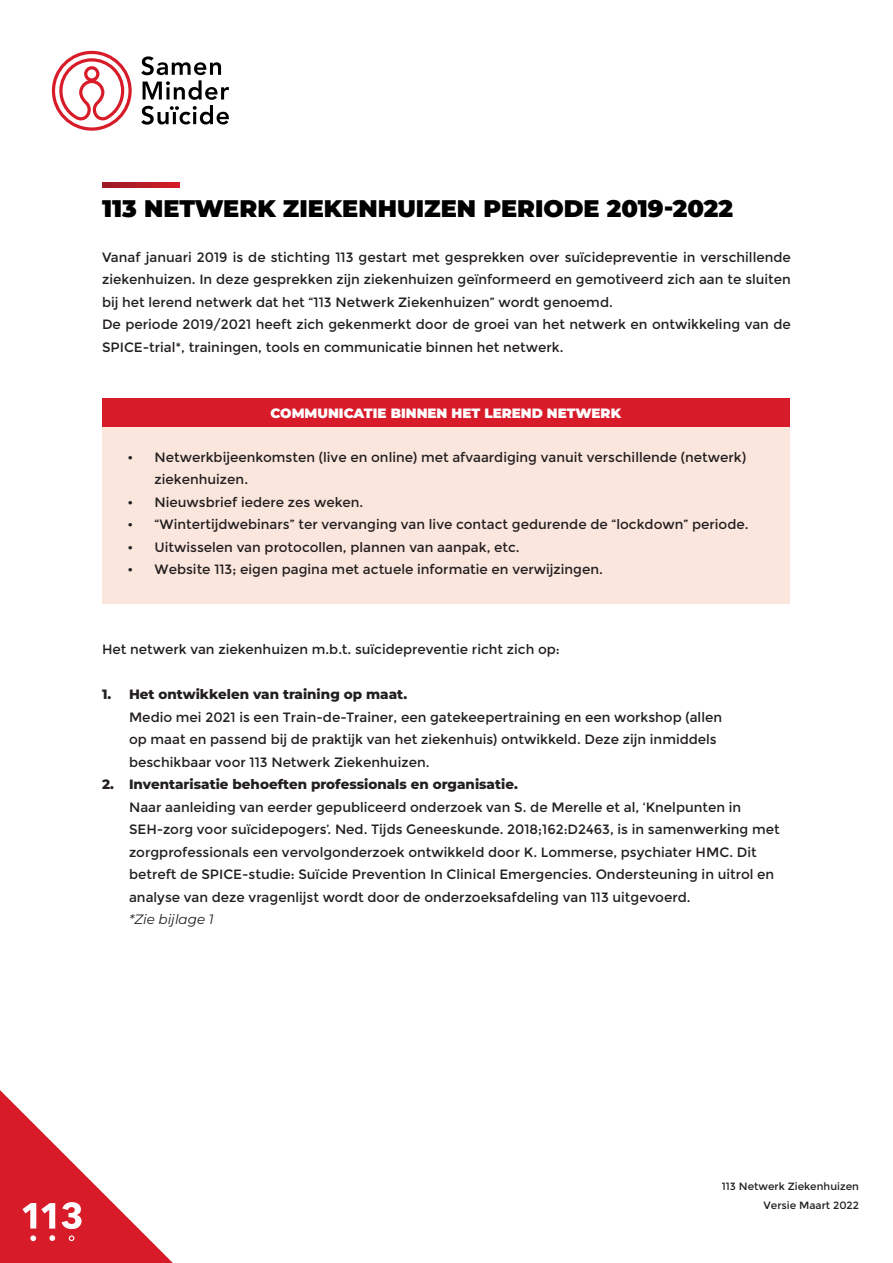
<style>
.page{position:relative;width:893px;height:1263px;background:#fff}
.page>*{position:absolute;margin:0;border:0;box-sizing:border-box;transform-origin:0 0}
.t1{font:900 24px "Montserrat";color:#000}
.t2{font:13.5px/22.5px "Montserrat";color:#231f20}
.t3{font:800 13.5px "Montserrat";color:#231f20}
.t4{font:900 13.5px "Montserrat";color:#fff}
.t5{font:italic 13.5px "Montserrat";color:#231f20}
.t6{font:10.5px/19.5px "Montserrat";color:#231f20;text-align:right}
</style>
<div class="page">
<svg style="left:0;top:1090px;width:173px;height:173px"></svg>
<svg style="left:141px;top:56px;width:88px;height:69px"></svg>
<svg style="left:52px;top:51px;width:80px;height:80px"></svg>
<svg style="left:102px;top:183px;width:77px;height:4px"></svg>
<div style="left:102px;top:398px;width:687px;height:30px;background:#d81b29"></div>
<div style="left:102px;top:428px;width:687px;height:176px;background:#fbe6dd"></div>
<h1 class="t1" style="left:102px;top:192px;width:633px">113 NETWERK ZIEKENHUIZEN PERIODE 2019-2022</h1>
<p class="t2" style="left:102px;top:246px;width:690px">Vanaf januari 2019 is de stichting 113 gestart met gesprekken over suïcidepreventie in verschillende ziekenhuizen. In deze gesprekken zijn ziekenhuizen geïnformeerd en gemotiveerd zich aan te sluiten bij het lerend netwerk dat het “113 Netwerk Ziekenhuizen” wordt genoemd.<br>De periode 2019/2021 heeft zich gekenmerkt door de groei van het netwerk en ontwikkeling van de SPICE-trial*, trainingen, tools en communicatie binnen het netwerk.</p>
<p class="t4" style="left:270px;top:404px;width:352px">COMMUNICATIE BINNEN HET LEREND NETWERK</p>
<p class="t2" style="left:155px;top:446px;width:593px;text-indent:-27px">• Netwerkbijeenkomsten (live en online) met afvaardiging vanuit verschillende (netwerk) ziekenhuizen.</p>
<p class="t2" style="left:128px;top:491px;width:237px">• Nieuwsbrief iedere zes weken.</p>
<p class="t2" style="left:128px;top:513px;width:622px">• “Wintertijdwebinars” ter vervanging van live contact gedurende de “lockdown” periode.</p>
<p class="t2" style="left:128px;top:536px;width:394px">• Uitwisselen van protocollen, plannen van aanpak, etc.</p>
<p class="t2" style="left:128px;top:558px;width:477px">• Website 113; eigen pagina met actuele informatie en verwijzingen.</p>
<p class="t2" style="left:102px;top:638px;width:459px">Het netwerk van ziekenhuizen m.b.t. suïcidepreventie richt zich op:</p>
<p class="t3" style="left:102px;top:685px;width:307px">1. Het ontwikkelen van training op maat.</p>
<p class="t2" style="left:129px;top:706px;width:595px">Medio mei 2021 is een Train-de-Trainer, een gatekeepertraining en een workshop (allen op maat en passend bij de praktijk van het ziekenhuis) ontwikkeld. Deze zijn inmiddels beschikbaar voor 113 Netwerk Ziekenhuizen.</p>
<p class="t3" style="left:102px;top:776px;width:417px">2. Inventarisatie behoeften professionals en organisatie.</p>
<p class="t2" style="left:129px;top:796px;width:652px">Naar aanleiding van eerder gepubliceerd onderzoek van S. de Merelle et al, ‘Knelpunten in SEH-zorg voor suïcidepogers’. Ned. Tijds Geneeskunde. 2018;162:D2463, is in samenwerking met zorgprofessionals een vervolgonderzoek ontwikkeld door K. Lommerse, psychiater HMC. Dit betreft de SPICE-studie: Suïcide Prevention In Clinical Emergencies. Ondersteuning in uitrol en analyse van deze vragenlijst wordt door de onderzoeksafdeling van 113 uitgevoerd.</p>
<p class="t5" style="left:129px;top:911px;width:86px">*Zie bijlage 1</p>
<p class="t6" style="left:722px;top:1176px;width:138px">113 Netwerk Ziekenhuizen<br>Versie Maart 2022</p>
</div>
